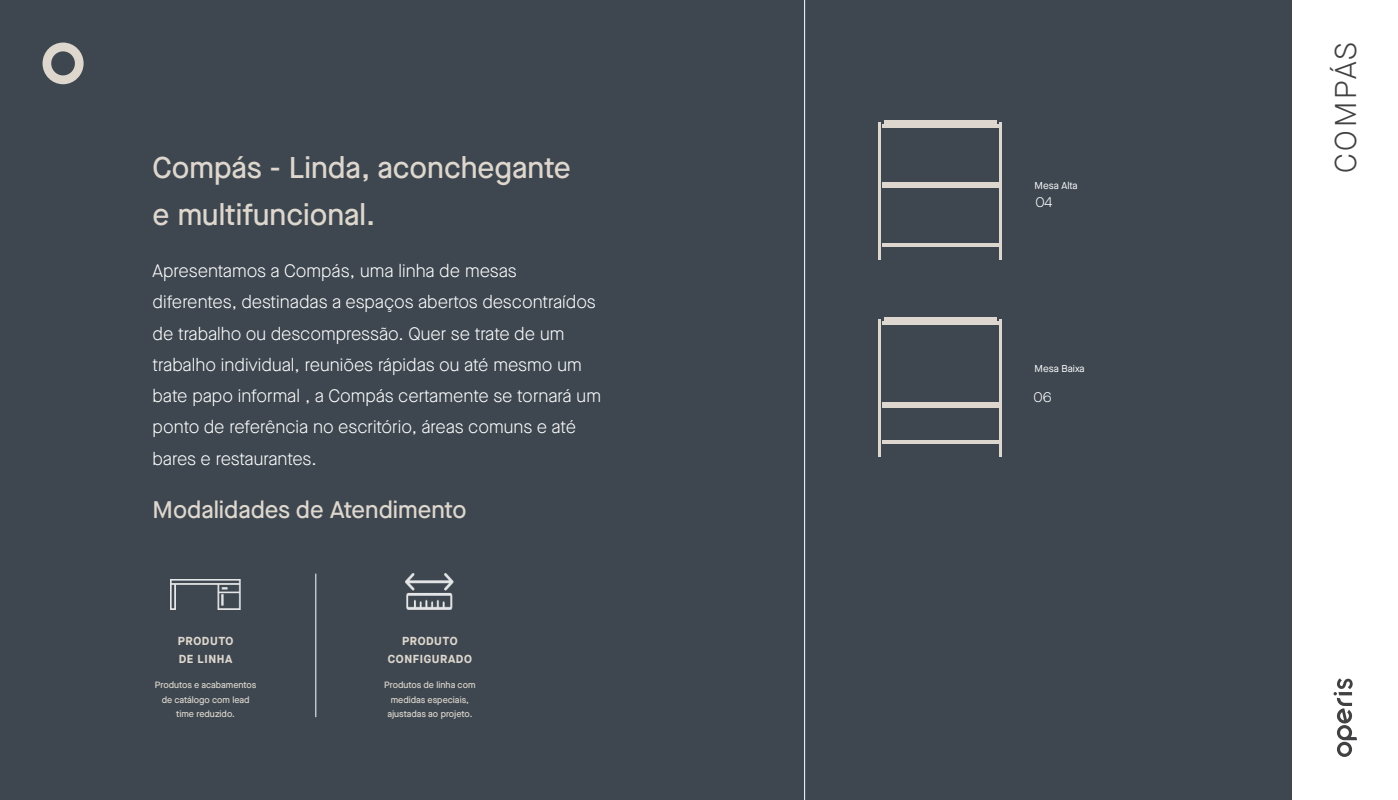
<style>
.page{position:relative;width:1398px;height:800px;background:#fff}
.page>*{position:absolute;margin:0;border:0;box-sizing:border-box;transform-origin:0 0}
.t1{font:500 30px "Maison Neue";color:#ded7ce}
.t2{font:300 30px "Maison Neue";letter-spacing:.1em;color:#414042}
.t3{font:500 24px "Maison Neue";color:#ded7ce}
.t4{font:300 18px/31.2px "Maison Neue";color:#fff}
.t5{font:300 14.5px "Maison Neue";color:#fff}
.t6{font:700 11.6px/18.6px "Maison Neue";letter-spacing:.05em;color:#ded7ce}
.t7{font:10px "Maison Neue";color:#fff}
.t8{font:500 9.1px/14.5px "Maison Neue";color:#ded7ce;text-align:center}
</style>
<div class="page">
<svg style="left:1333px;top:678px;width:24px;height:78px"></svg>
<div style="left:0;top:0;width:1291px;height:799px;background:#3e4750"></div>
<svg style="left:43px;top:43px;width:41px;height:41px"></svg>
<hr style="left:804px;top:0;width:1px;height:799px;background:#fff">
<hr style="left:315px;top:573px;width:1px;height:144px;background:#fff">
<img style="left:171px;top:579px;width:69px;height:30px">
<img style="left:406px;top:573px;width:48px;height:36px">
<hr style="left:881px;top:243px;width:117px;height:4px;background:#ded7cf">
<hr style="left:881px;top:124px;width:117px;height:4px;background:#ded7cf">
<hr style="left:881px;top:184px;width:117px;height:3px;background:#ded7cf">
<hr style="left:881px;top:182px;width:117px;height:1px;background:#ded7cf">
<hr style="left:884px;top:122px;width:112px;height:2px;background:#ded7cf">
<hr style="left:999px;top:122px;width:2px;height:137px;background:#ded7cf">
<hr style="left:878px;top:122px;width:3px;height:137px;background:#ded7cf">
<hr style="left:884px;top:120px;width:112px;height:2px;background:#ded7cf">
<hr style="left:881px;top:440px;width:117px;height:3px;background:#ded7cf">
<hr style="left:881px;top:321px;width:117px;height:3px;background:#ded7cf">
<hr style="left:881px;top:404px;width:117px;height:3px;background:#ded7cf">
<hr style="left:881px;top:402px;width:117px;height:2px;background:#ded7cf">
<hr style="left:884px;top:319px;width:112px;height:1px;background:#ded7cf">
<hr style="left:999px;top:319px;width:2px;height:137px;background:#ded7cf">
<hr style="left:878px;top:319px;width:3px;height:137px;background:#ded7cf">
<hr style="left:884px;top:317px;width:112px;height:1px;background:#ded7cf">
<h1 class="t1" style="left:153px;top:147px;width:420px">Compás - Linda, aconchegante</h1>
<h1 class="t1" style="left:153px;top:194px;width:224px">e multifuncional.</h1>
<p class="t4" style="left:153px;top:255px;width:450px">Apresentamos a Compás, uma linha de mesas diferentes, destinadas a espaços abertos descontraídos de trabalho ou descompressão. Quer se trate de um trabalho individual, reuniões rápidas ou até mesmo um bate papo informal , a Compás certamente se tornará um ponto de referência no escritório, áreas comuns e até bares e restaurantes.</p>
<h2 class="t3" style="left:153px;top:493px;width:315px">Modalidades de Atendimento</h2>
<p class="t6" style="left:178px;top:630px;width:57px">PRODUTO<br>DE LINHA</p>
<p class="t8" style="left:155px;top:677px;width:103px">Produtos e acabamentos de catálogo com lead time reduzido.</p>
<p class="t6" style="left:388px;top:630px;width:85px;text-align:center">PRODUTO<br>CONFIGURADO</p>
<p class="t8" style="left:384px;top:677px;width:93px">Produtos de linha com medidas especiais, ajustadas ao projeto.</p>
<p class="t7" style="left:1034px;top:178px;width:45px">Mesa Alta</p>
<p class="t5" style="left:1035px;top:193px;width:19px">04</p>
<p class="t7" style="left:1034px;top:362px;width:52px">Mesa Baixa</p>
<p class="t5" style="left:1033px;top:387px;width:20px">06</p>
<h1 class="t2" style="left:1326px;top:173px;width:132px;rotate:-90deg">COMPÁS</h1>
</div>
